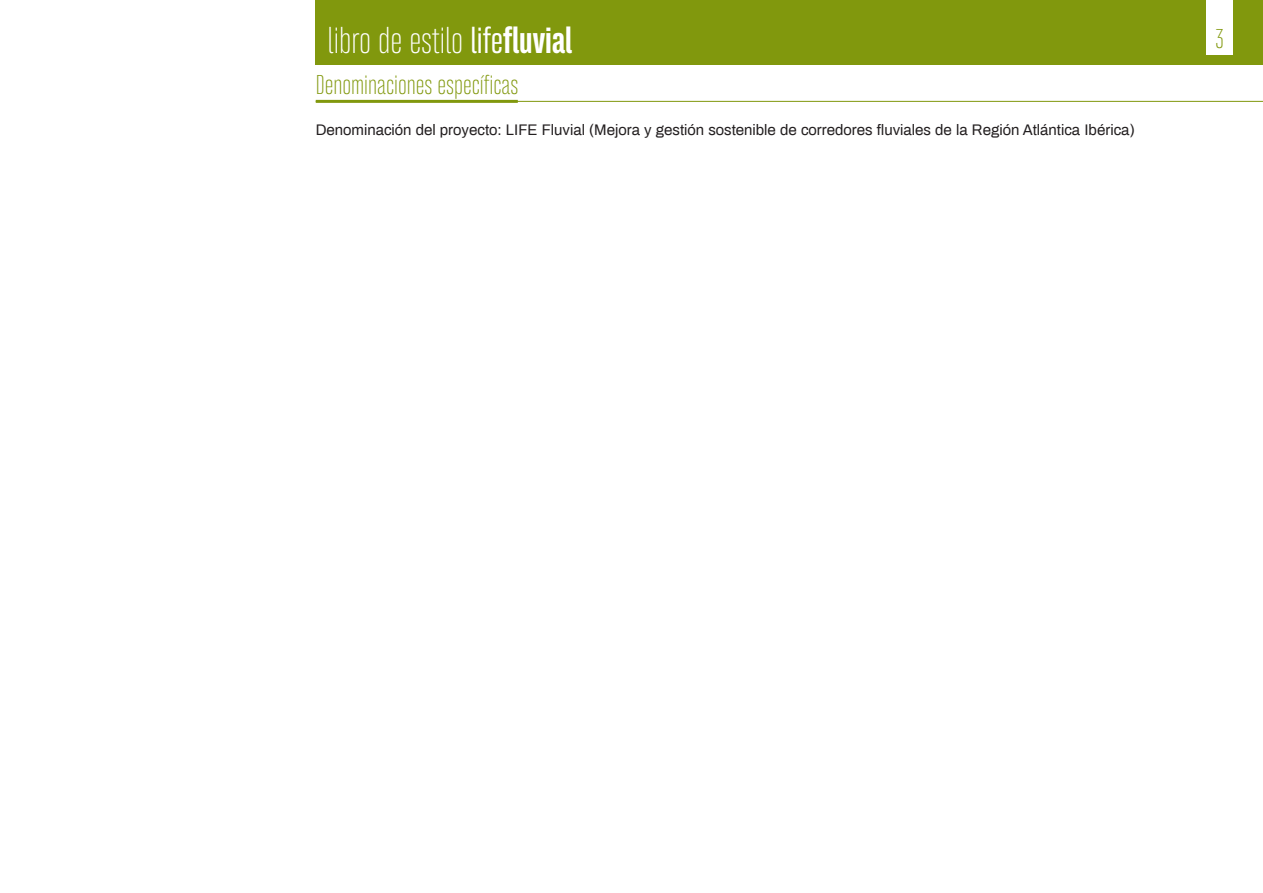
<style>
.page{position:relative;width:1263px;height:893px;background:#fff}
.page>*{position:absolute;margin:0;border:0;box-sizing:border-box;transform-origin:0 0}
.t1{font:300 33px "Bw Stretch";color:#fff}
.t2{font:300 24px "Bw Stretch";color:#81980d}
.t3{font:15px "Archivo";color:#231f20}
.s1{font-weight:400}
.s2{font-weight:900}
</style>
<div class="page">
<div style="left:316px;top:0;width:947px;height:65px;background:#81980d"></div>
<div style="left:1206px;top:0;width:27px;height:55px;background:#fff"></div>
<hr style="left:316px;top:101px;width:947px;height:1px;background:#81980d">
<hr style="left:316px;top:100px;width:202px;height:3px;background:#81980d">
<h1 class="t1" style="left:327px;top:20px;width:246px">libro de estilo <span class="s1">life</span><span class="s2">fluvial</span></h1>
<h2 class="t2" style="left:1215px;top:24px;width:11px">3</h2>
<h2 class="t2" style="left:316px;top:70px;width:204px">Denominaciones específicas</h2>
<p class="t3" style="left:316px;top:119px;width:820px">Denominación del proyecto: LIFE Fluvial (Mejora y gestión sostenible de corredores fluviales de la Región Atlántica Ibérica)</p>
</div>
